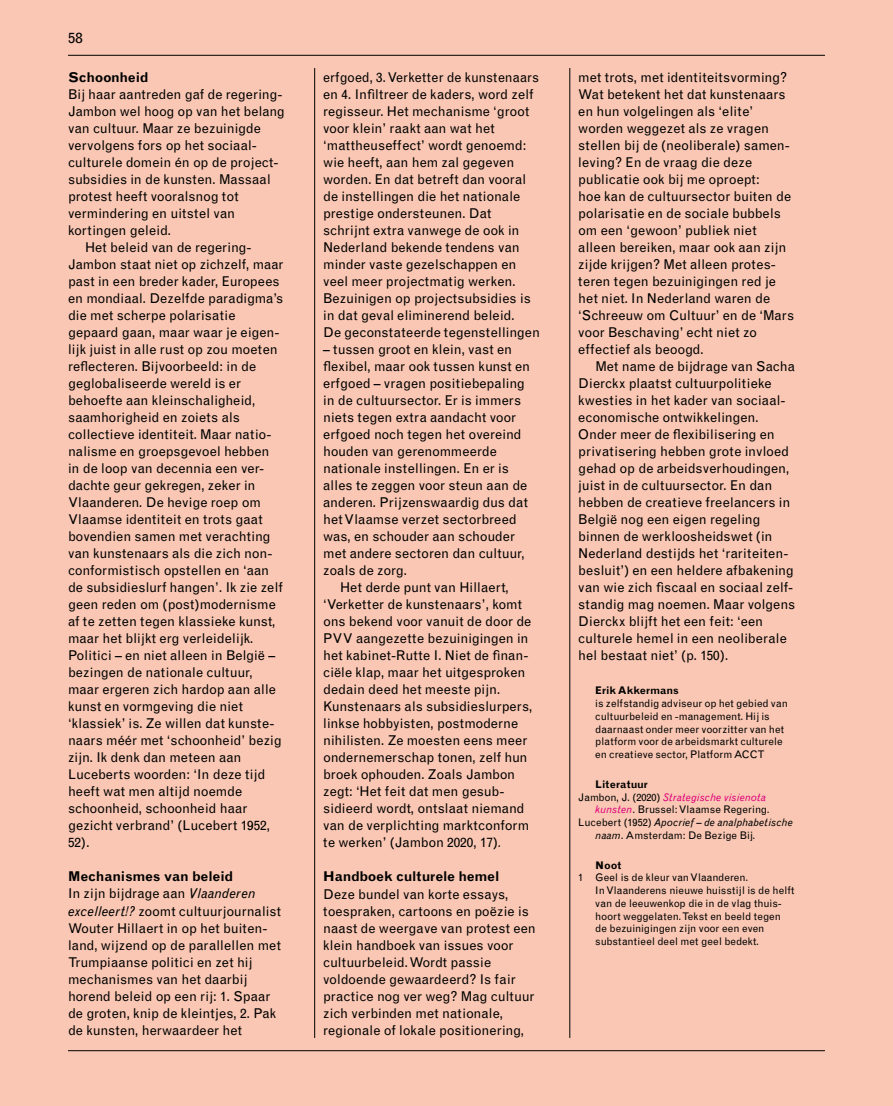
<style>
.page{position:relative;width:893px;height:1106px;background:#f9c7b3}
.page>*{position:absolute;margin:0;border:0;box-sizing:border-box;transform-origin:0 0}
.t1{font:15px "Grotesque";color:#000}
.t2{font:13.5px/17px "Grotesque";color:#000}
.t3{font:700 13.5px "Grotesque";letter-spacing:-.02em;color:#000}
.t4{font:10.5px/12.8px "Grotesque";color:#000}
.t5{font:italic 10.5px "Grotesque";letter-spacing:.01em;color:#000}
.t6{font:italic 10.5px "Grotesque";letter-spacing:.01em;color:#de007b}
.t7{font:700 10.5px "Grotesque";color:#000}
.s1{font-weight:700}
.s2{font-style:italic}
.s3{font-style:normal;color:#000}
.s4{font-style:italic;color:#de007b}
.s5{font-style:normal}
</style>
<div class="page">
<hr style="left:68px;top:55px;width:757px;height:1px;background:#000">
<hr style="left:570px;top:68px;width:1px;height:969px;background:#000">
<hr style="left:68px;top:1050px;width:757px;height:1px;background:#000">
<hr style="left:314px;top:68px;width:1px;height:969px;background:#000">
<p class="t1" style="left:68px;top:29px;width:16px">58</p>
<p class="t3" style="left:68px;top:69px;width:82px">Schoonheid</p>
<p class="t2" style="left:68px;top:86px;width:215px">Bij haar aantreden gaf de regering-</p>
<p class="t2" style="left:68px;top:103px;width:218px">Jambon wel hoog op van het belang</p>
<p class="t2" style="left:68px;top:120px;width:194px">van cultuur. Maar ze bezuinigde</p>
<p class="t2" style="left:68px;top:137px;width:189px">vervolgens fors op het sociaal-</p>
<p class="t2" style="left:68px;top:154px;width:212px">culturele domein én op de project-</p>
<p class="t2" style="left:68px;top:171px;width:204px">subsidies in de kunsten. Massaal</p>
<p class="t2" style="left:68px;top:188px;width:172px">protest heeft vooralsnog tot</p>
<p class="t2" style="left:68px;top:205px;width:169px">vermindering en uitstel van</p>
<p class="t2" style="left:68px;top:222px;width:105px">kortingen geleid.</p>
<p class="t2" style="left:85px;top:239px;width:167px">Het beleid van de regering-</p>
<p class="t2" style="left:68px;top:256px;width:217px">Jambon staat niet op zichzelf, maar</p>
<p class="t2" style="left:68px;top:273px;width:213px">past in een breder kader, Europees</p>
<p class="t2" style="left:68px;top:290px;width:217px">en mondiaal. Dezelfde paradigma’s</p>
<p class="t2" style="left:68px;top:307px;width:169px">die met scherpe polarisatie</p>
<p class="t2" style="left:68px;top:324px;width:213px">gepaard gaan, maar waar je eigen-</p>
<p class="t2" style="left:68px;top:341px;width:211px">lijk juist in alle rust op zou moeten</p>
<p class="t2" style="left:68px;top:358px;width:190px">reflecteren. Bijvoorbeeld: in de</p>
<p class="t2" style="left:68px;top:375px;width:175px">geglobaliseerde wereld is er</p>
<p class="t2" style="left:68px;top:392px;width:189px">behoefte aan kleinschaligheid,</p>
<p class="t2" style="left:68px;top:409px;width:173px">saamhorigheid en zoiets als</p>
<p class="t2" style="left:68px;top:426px;width:205px">collectieve identiteit. Maar natio-</p>
<p class="t2" style="left:68px;top:443px;width:203px">nalisme en groepsgevoel hebben</p>
<p class="t2" style="left:68px;top:460px;width:198px">in de loop van decennia een ver-</p>
<p class="t2" style="left:68px;top:477px;width:189px">dachte geur gekregen, zeker in</p>
<p class="t2" style="left:68px;top:494px;width:195px">Vlaanderen. De hevige roep om</p>
<p class="t2" style="left:68px;top:511px;width:196px">Vlaamse identiteit en trots gaat</p>
<p class="t2" style="left:68px;top:528px;width:204px">bovendien samen met verachting</p>
<p class="t2" style="left:68px;top:545px;width:205px">van kunstenaars als die zich non-</p>
<p class="t2" style="left:68px;top:562px;width:203px">conformistisch opstellen en ‘aan</p>
<p class="t2" style="left:68px;top:579px;width:216px">de subsidieslurf hangen’. Ik zie zelf</p>
<p class="t2" style="left:68px;top:596px;width:209px">geen reden om (post)modernisme</p>
<p class="t2" style="left:68px;top:613px;width:209px">af te zetten tegen klassieke kunst,</p>
<p class="t2" style="left:68px;top:630px;width:187px">maar het blijkt erg verleidelijk.</p>
<p class="t2" style="left:68px;top:647px;width:209px">Politici – en niet alleen in België –</p>
<p class="t2" style="left:68px;top:664px;width:186px">bezingen de nationale cultuur,</p>
<p class="t2" style="left:68px;top:681px;width:210px">maar ergeren zich hardop aan alle</p>
<p class="t2" style="left:68px;top:698px;width:177px">kunst en vormgeving die niet</p>
<p class="t2" style="left:68px;top:715px;width:208px">‘klassiek’ is. Ze willen dat kunste-</p>
<p class="t2" style="left:68px;top:732px;width:215px">naars méér met ‘schoonheid’ bezig</p>
<p class="t2" style="left:68px;top:749px;width:175px">zijn. Ik denk dan meteen aan</p>
<p class="t2" style="left:68px;top:766px;width:199px">Luceberts woorden: ‘In deze tijd</p>
<p class="t2" style="left:68px;top:783px;width:176px">heeft wat men altijd noemde</p>
<p class="t2" style="left:68px;top:800px;width:181px">schoonheid, schoonheid haar</p>
<p class="t2" style="left:68px;top:817px;width:204px">gezicht verbrand’ (Lucebert 1952,</p>
<p class="t2" style="left:68px;top:834px;width:23px">52).</p>
<p class="t2" style="left:68px;top:868px;width:215px"><span class="s1">Mechanismes van beleid<br></span>In zijn bijdrage aan <span class="s2">Vlaanderen excelleert!?</span> zoomt cultuurjournalist<br>Wouter Hillaert in op het buiten&shy;land, wijzend op de parallellen met<br>Trumpiaanse politici en zet hij mechanismes van het daarbij horend beleid op een rij: 1. Spaar de groten, knip de kleintjes, 2. Pak de kunsten, herwaardeer het</p>
<p class="t2" style="left:323px;top:69px;width:218px">erfgoed, 3. Verketter de kunstenaars en 4. Infiltreer de kaders, word zelf regisseur. Het mechanisme ‘groot voor klein’ raakt aan wat het ‘mattheuseffect’ wordt genoemd: wie heeft, aan hem zal gegeven worden. En dat betreft dan vooral de instellingen die het nationale prestige ondersteunen. Dat schrijnt extra vanwege de ook in<br>Nederland bekende tendens van minder vaste gezelschappen en veel meer projectmatig werken.<br>Bezuinigen op projectsubsidies is in dat geval eliminerend beleid.<br>De geconstateerde tegenstellingen</p>
<p class="t2" style="left:323px;top:341px;width:191px">– tussen groot en klein, vast en</p>
<p class="t2" style="left:323px;top:358px;width:209px">flexibel, maar ook tussen kunst en</p>
<p class="t2" style="left:323px;top:375px;width:203px">erfgoed – vragen positiebepaling</p>
<p class="t2" style="left:323px;top:392px;width:200px">in de cultuursector. Er is immers</p>
<p class="t2" style="left:323px;top:409px;width:194px">niets tegen extra aandacht voor</p>
<p class="t2" style="left:323px;top:426px;width:200px">erfgoed noch tegen het overeind</p>
<p class="t2" style="left:323px;top:443px;width:175px">houden van gerenommeerde</p>
<p class="t2" style="left:323px;top:460px;width:187px">nationale instellingen. En er is</p>
<p class="t2" style="left:323px;top:477px;width:206px">alles te zeggen voor steun aan de</p>
<p class="t2" style="left:323px;top:494px;width:206px">anderen. Prijzenswaardig dus dat</p>
<p class="t2" style="left:323px;top:511px;width:195px">het Vlaamse verzet sectorbreed</p>
<p class="t2" style="left:323px;top:528px;width:193px">was, en schouder aan schouder</p>
<p class="t2" style="left:323px;top:545px;width:203px">met andere sectoren dan cultuur,</p>
<p class="t2" style="left:323px;top:562px;width:85px">zoals de zorg.</p>
<p class="t2" style="left:340px;top:579px;width:170px">Het derde punt van Hillaert,</p>
<p class="t2" style="left:323px;top:596px;width:200px">‘Verketter de kunstenaars’, komt</p>
<p class="t2" style="left:323px;top:613px;width:210px">ons bekend voor vanuit de door de</p>
<p class="t2" style="left:323px;top:630px;width:207px">PVV aangezette bezuinigingen in</p>
<p class="t2" style="left:323px;top:647px;width:207px">het kabinet-Rutte I. Niet de finan-</p>
<p class="t2" style="left:323px;top:664px;width:204px">ciële klap, maar het uitgesproken</p>
<p class="t2" style="left:323px;top:681px;width:179px">dedain deed het meeste pijn.</p>
<p class="t2" style="left:323px;top:698px;width:211px">Kunstenaars als subsidieslurpers,</p>
<p class="t2" style="left:323px;top:715px;width:197px">linkse hobbyisten, postmoderne</p>
<p class="t2" style="left:323px;top:732px;width:206px">nihilisten. Ze moesten eens meer</p>
<p class="t2" style="left:323px;top:749px;width:206px">ondernemerschap tonen, zelf hun</p>
<p class="t2" style="left:323px;top:766px;width:194px">broek ophouden. Zoals Jambon</p>
<p class="t2" style="left:323px;top:783px;width:183px">zegt: ‘Het feit dat men gesub-</p>
<p class="t2" style="left:323px;top:800px;width:203px">sidieerd wordt, ontslaat niemand</p>
<p class="t2" style="left:323px;top:817px;width:208px">van de verplichting marktconform</p>
<p class="t2" style="left:323px;top:834px;width:180px">te werken’ (Jambon 2020, 17)<span class="s2">.</span></p>
<p class="t3" style="left:323px;top:868px;width:178px">Handboek culturele hemel</p>
<p class="t2" style="left:323px;top:885px;width:214px">Deze bundel van korte essays, toespraken, cartoons en poëzie is naast de weergave van protest een klein handboek van issues voor cultuurbeleid. Wordt passie voldoende gewaardeerd? Is fair practice nog ver weg? Mag cultuur zich verbinden met nationale, regionale of lokale positionering,</p>
<p class="t2" style="left:578px;top:69px;width:217px">met trots, met identiteitsvorming?<br>Wat betekent het dat kunstenaars en hun volgelingen als ‘elite’ worden weggezet als ze vragen stellen bij de (neoliberale) samen&shy;leving? En de vraag die deze publicatie ook bij me oproept:<br>hoe kan de cultuursector buiten de polarisatie en de sociale bubbels om een ‘gewoon’ publiek niet alleen bereiken, maar ook aan zijn zijde krijgen? Met alleen protes&shy;teren tegen bezuinigingen red je het niet. In Nederland waren de ‘Schreeuw om Cultuur’ en de ‘Mars voor Beschaving’ echt niet zo effectief als beoogd.</p>
<p class="t2" style="left:578px;top:358px;width:218px;text-indent:17px">Met name de bijdrage van Sacha Dierckx plaatst cultuurpolitieke kwesties in het kader van sociaal&shy;economische ontwikkelingen.<br>Onder meer de flexibilisering en privatisering hebben grote invloed gehad op de arbeidsverhoudingen, juist in de cultuursector. En dan hebben de creatieve freelancers in België nog een eigen regeling binnen de werkloosheidswet (in Nederland destijds het ‘rariteiten&shy;besluit’) en een heldere afbakening van wie zich fiscaal en sociaal zelf&shy;standig mag noemen. Maar volgens Dierckx blijft het een feit: ‘een culturele hemel in een neoliberale hel bestaat niet’ (p. 150).</p>
<p class="t7" style="left:595px;top:684px;width:85px">Erik Akkermans</p>
<p class="t4" style="left:595px;top:697px;width:194px">is zelfstandig adviseur op het gebied van cultuurbeleid en -management. Hij is daarnaast onder meer voorzitter van het platform voor de arbeidsmarkt culturele en creatieve sector, Platform ACCT</p>
<p class="t7" style="left:595px;top:778px;width:54px">Literatuur</p>
<p class="t6" style="left:578px;top:790px;width:189px"><span class="s3">Jambon, J. (2020)</span> Strategische visienota</p>
<p class="t4" style="left:595px;top:803px;width:176px"><span class="s4">kunsten</span>. Brussel: Vlaamse Regering.</p>
<p class="t5" style="left:578px;top:816px;width:216px"><span class="s5">Lucebert (1952)</span> Apocrief – de analphabetische</p>
<p class="t4" style="left:595px;top:829px;width:162px"><span class="s2">naam</span>. Amsterdam: De Bezige Bij.</p>
<p class="t7" style="left:595px;top:858px;width:28px">Noot</p>
<p class="t4" style="left:595px;top:871px;width:201px;text-indent:-17px">1 Geel is de kleur van Vlaanderen.<br>In Vlaanderens nieuwe huisstijl is de helft van de leeuwenkop die in de vlag thuis&shy;hoort weggelaten. Tekst en beeld tegen de bezuinigingen zijn voor een even substantieel deel met geel bedekt.</p>
</div>
